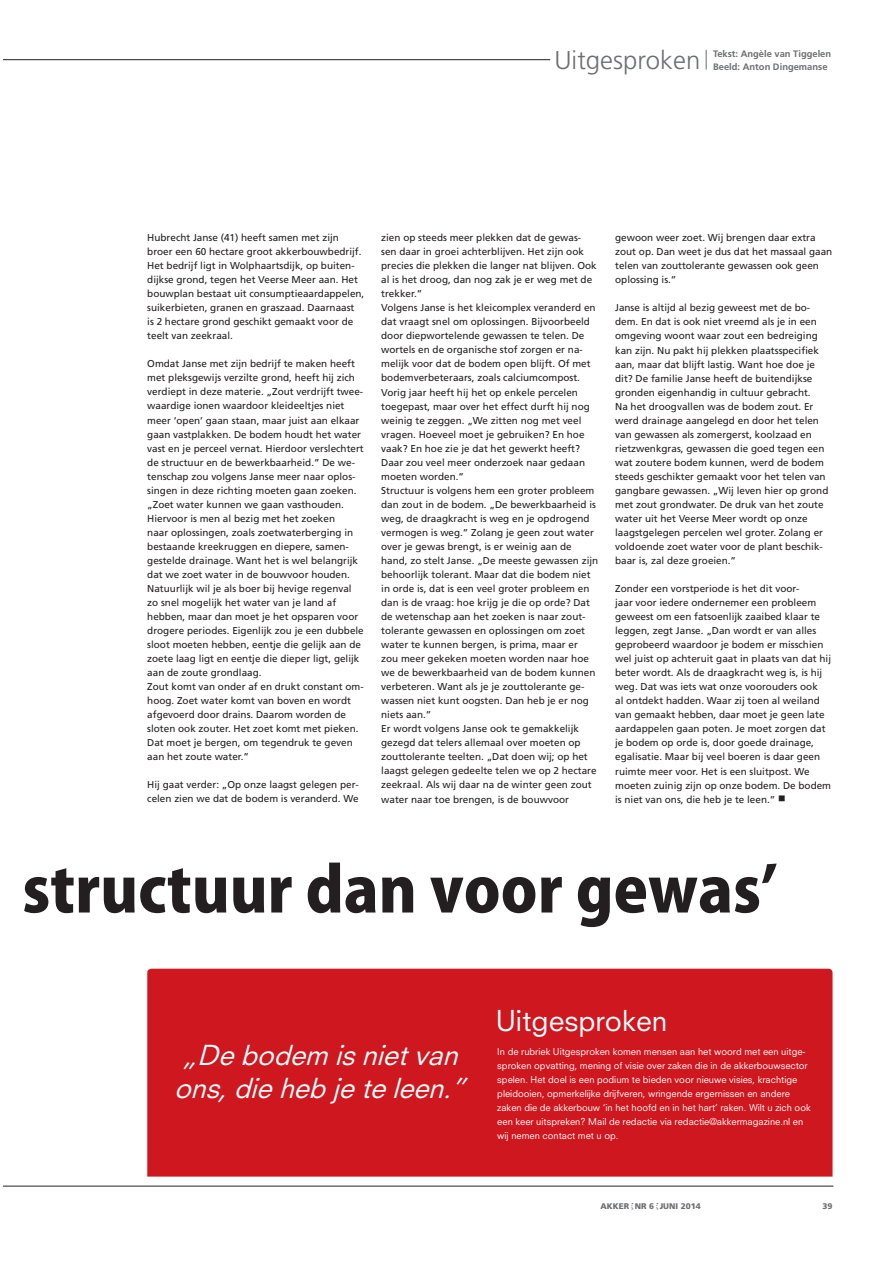
<style>
.page{position:relative;width:893px;height:1263px;background:#fff}
.page>*{position:absolute;margin:0;border:0;box-sizing:border-box;transform-origin:0 0}
.t1{font:61.95px "Koz Go Pro Heavy 90 msp RKSJ H";color:#231f20}
.t2{font:28.05px "Neuzeit SLT Std";color:#fff}
.t3{font:italic 26.85px/32.2px "Neuzeit SLT Std";color:#fff;text-align:center}
.t4{font:300 25.65px "Frutiger LT Std";color:#6d6e70}
.t5{font:9.9px/14.1px "Frutiger LT Std";color:#231f20}
.t6{font:9.3px/14.1px "Neuzeit SLT Std";color:#fff}
.t7{font:700 9.3px/12.6px "Frutiger LT Std";color:#6d6e70}
.t8{font:900 8.25px "Frutiger LT Std";color:#6d6e70}
</style>
<div class="page">
<div style="left:147px;top:969px;width:685px;height:208px;background:#ce171e"></div>
<svg style="left:706px;top:50px;width:1px;height:20px"></svg>
<hr style="left:4px;top:59px;width:546px;height:1px;background:#231f20">
<hr style="left:4px;top:1186px;width:829px;height:1px;background:#231f20">
<h3 class="t4" style="left:554px;top:49px;width:147px">Uitgesproken</h3>
<p class="t7" style="left:713px;top:48px;width:120px">Tekst: Angèle van Tiggelen<br>Beeld: Anton Dingemanse</p>
<p class="t5" style="left:147px;top:231px;width:219px">Hubrecht Janse (41) heeft samen met zijn broer een 60 hectare groot akkerbouwbedrijf.<br>Het bedrijf ligt in Wolphaartsdijk, op buiten&shy;dijkse grond, tegen het Veerse Meer aan. Het bouwplan bestaat uit consumptieaardappelen, suikerbieten, granen en graszaad. Daarnaast<br>is 2 hectare grond geschikt gemaakt voor de teelt van zeekraal.</p>
<p class="t5" style="left:147px;top:357px;width:218px">Omdat Janse met zijn bedrijf te maken heeft met pleksgewijs verzilte grond, heeft hij zich verdiept in deze materie. „Zout verdrijft twee&shy;waardige ionen waardoor kleideeltjes niet meer ‘open’ gaan staan, maar juist aan elkaar gaan vastplakken. De bodem houdt het water vast en je perceel vernat. Hierdoor verslechtert de structuur en de bewerkbaarheid.” De we&shy;tenschap zou volgens Janse meer naar oplos&shy;singen in deze richting moeten gaan zoeken. „Zoet water kunnen we gaan vasthouden.<br>Hiervoor is men al bezig met het zoeken<br>naar oplossingen, zoals zoetwaterberging in bestaande kreekruggen en diepere, samen&shy;gestelde drainage. Want het is wel belangrijk dat we zoet water in de bouwvoor houden.<br>Natuurlijk wil je als boer bij hevige regenval zo snel mogelijk het water van je land af hebben, maar dan moet je het opsparen voor drogere periodes. Eigenlijk zou je een dubbele sloot moeten hebben, eentje die gelijk aan de zoete laag ligt en eentje die dieper ligt, gelijk aan de zoute grondlaag.<br>Zout komt van onder af en drukt constant om&shy;hoog. Zoet water komt van boven en wordt afgevoerd door drains. Daarom worden de sloten ook zouter. Het zoet komt met pieken.<br>Dat moet je bergen, om tegendruk te geven aan het zoute water.”</p>
<p class="t5" style="left:147px;top:778px;width:213px">Hij gaat verder: „Op onze laagst gelegen per&shy;celen zien we dat de bodem is veranderd. We</p>
<p class="t5" style="left:381px;top:231px;width:219px">zien op steeds meer plekken dat de gewas&shy;sen daar in groei achterblijven. Het zijn ook precies die plekken die langer nat blijven. Ook al is het droog, dan nog zak je er weg met de trekker.”<br>Volgens Janse is het kleicomplex veranderd en dat vraagt snel om oplossingen. Bijvoorbeeld door diepwortelende gewassen te telen. De wortels en de organische stof zorgen er na&shy;melijk voor dat de bodem open blijft. Of met bodemverbeteraars, zoals calciumcompost.<br>Vorig jaar heeft hij het op enkele percelen toegepast, maar over het effect durft hij nog weinig te zeggen. „We zitten nog met veel vragen. Hoeveel moet je gebruiken? En hoe vaak? En hoe zie je dat het gewerkt heeft?<br>Daar zou veel meer onderzoek naar gedaan moeten worden.”<br>Structuur is volgens hem een groter probleem dan zout in de bodem. „De bewerkbaarheid is weg, de draagkracht is weg en je opdrogend vermogen is weg.” Zolang je geen zout water over je gewas brengt, is er weinig aan de hand, zo stelt Janse. „De meeste gewassen zijn behoorlijk tolerant. Maar dat die bodem niet in orde is, dat is een veel groter probleem en dan is de vraag: hoe krijg je die op orde? Dat de wetenschap aan het zoeken is naar zout&shy;tolerante gewassen en oplossingen om zoet water te kunnen bergen, is prima, maar er<br>zou meer gekeken moeten worden naar hoe we de bewerkbaarheid van de bodem kunnen verbeteren. Want als je je zouttolerante ge&shy;wassen niet kunt oogsten. Dan heb je er nog niets aan.”<br>Er wordt volgens Janse ook te gemakkelijk gezegd dat telers allemaal over moeten op zouttolerante teelten. „Dat doen wij; op het laagst gelegen gedeelte telen we op 2 hectare zeekraal. Als wij daar na de winter geen zout water naar toe brengen, is de bouwvoor</p>
<p class="t5" style="left:615px;top:231px;width:219px">gewoon weer zoet. Wij brengen daar extra zout op. Dan weet je dus dat het massaal gaan telen van zouttolerante gewassen ook geen oplossing is.”</p>
<p class="t5" style="left:615px;top:301px;width:215px">Janse is altijd al bezig geweest met de bo&shy;dem. En dat is ook niet vreemd als je in een omgeving woont waar zout een bedreiging kan zijn. Nu pakt hij plekken plaatsspecifiek aan, maar dat blijft lastig. Want hoe doe je dit? De familie Janse heeft de buitendijkse gronden eigenhandig in cultuur gebracht.<br>Na het droogvallen was de bodem zout. Er werd drainage aangelegd en door het telen van gewassen als zomergerst, koolzaad en rietzwenkgras, gewassen die goed tegen een wat zoutere bodem kunnen, werd de bodem steeds geschikter gemaakt voor het telen van gangbare gewassen. „Wij leven hier op grond met zout grondwater. De druk van het zoute water uit het Veerse Meer wordt op onze laagstgelegen percelen wel groter. Zolang er voldoende zoet water voor de plant beschik&shy;baar is, zal deze groeien.”</p>
<p class="t5" style="left:615px;top:582px;width:217px">Zonder een vorstperiode is het dit voor-<br>jaar voor iedere ondernemer een probleem geweest om een fatsoenlijk zaaibed klaar te leggen, zegt Janse. „Dan wordt er van alles geprobeerd waardoor je bodem er misschien wel juist op achteruit gaat in plaats van dat hij beter wordt. Als de draagkracht weg is, is hij weg. Dat was iets wat onze voorouders ook<br>al ontdekt hadden. Waar zij toen al weiland van gemaakt hebben, daar moet je geen late aardappelen gaan poten. Je moet zorgen dat je bodem op orde is, door goede drainage, egalisatie. Maar bij veel boeren is daar geen ruimte meer voor. Het is een sluitpost. We moeten zuinig zijn op onze bodem. De bodem is niet van ons, die heb je te leen.”</p>
<h1 class="t1" style="left:22px;top:866px;width:757px">structuur dan voor gewasʼ</h1>
<h3 class="t3" style="left:174px;top:1041px;width:300px">„De bodem is nietvan ons,die heb je te leen.”</h3>
<h2 class="t2" style="left:496px;top:1009px;width:173px">Uitgesproken</h2>
<p class="t6" style="left:497px;top:1045px;width:315px">In de rubriek Uitgesproken komen mensen aan het woord met een uitge&shy;sproken opvatting, mening of visie over zaken die in de akkerbouwsector spelen. Het doel is een podium te bieden voor nieuwe visies, krachtige pleidooien, opmerkelijke drijfveren, wringende ergernissen en andere zaken die de akkerbouw ‘in het hoofd en in het hart’ raken. Wilt u zich ook een keer uitspreken? Mail de redactie via redactie@akkermagazine.nl en wij nemen contact met u op.</p>
<p class="t8" style="left:600px;top:1203px;width:102px">AKKER NR 6 JUNI 2014</p>
<p class="t8" style="left:822px;top:1203px;width:12px">39</p>
</div>
